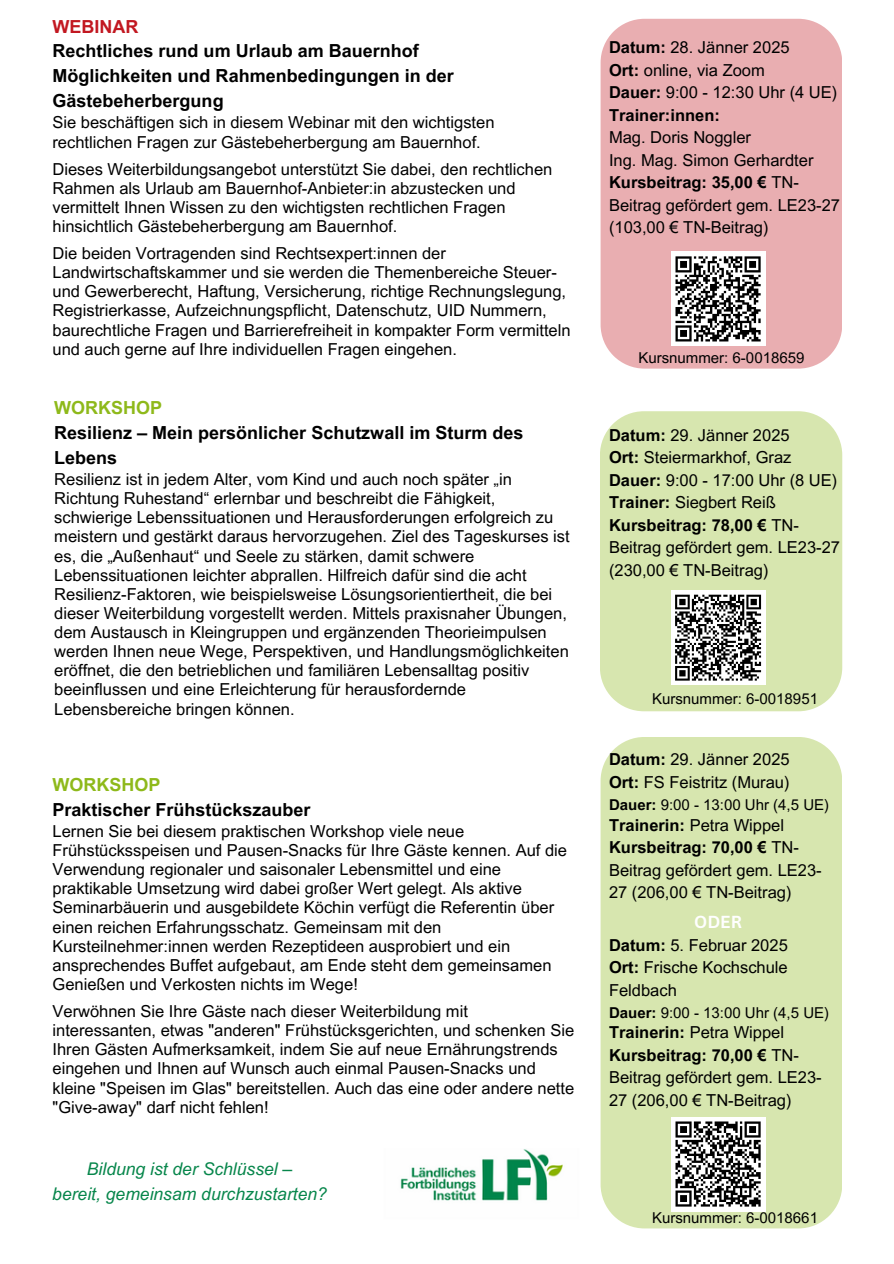
<style>
.page{position:relative;width:894px;height:1264px;background:#fff}
.page>*{position:absolute;margin:0;border:0;box-sizing:border-box;transform-origin:0 0}
.t1{font:700 18px/24.8px "Arial MT Pro";color:#000}
.t2{font:700 18px "Arial MT Pro";color:#8eb91a}
.t3{font:700 18px "Arial MT Pro";color:#c21821}
.t4{font:italic 17.55px/24px "Arial MT Pro";color:#07864b;text-align:center}
.t5{font:700 16.95px "Canva Sans";color:#fff}
.t6{font:16.5px/19.2px "Arial MT Pro";color:#000}
.t7{font:15px "Arial MT Pro";color:#000}
.s1{color:#8eb91a}
.s2{font-weight:700}
</style>
<div class="page">
<div style="left:600px;top:411px;width:242px;height:300px;background:#d7e6af"></div>
<div style="left:670px;top:590px;width:95px;height:94px;background:#fff"></div>
<svg style="left:675px;top:594px;width:87px;height:87px"></svg>
<div style="left:600px;top:19px;width:242px;height:349px;background:#e9aeb1"></div>
<div style="left:670px;top:252px;width:95px;height:94px;background:#fff"></div>
<svg style="left:675px;top:256px;width:86px;height:86px"></svg>
<div style="left:600px;top:737px;width:242px;height:491px;background:#d7e6af"></div>
<div style="left:670px;top:1116px;width:95px;height:95px;background:#fff"></div>
<svg style="left:675px;top:1121px;width:86px;height:86px"></svg>
<img style="left:400px;top:1149px;width:163px;height:52px">
<p class="t3" style="left:52px;top:20px;width:87px">WEBINAR</p>
<p class="t1" style="left:52px;top:41px;width:403px">Rechtliches rund um Urlaub am Bauernhof<br>Möglichkeiten und Rahmenbedingungen in der<br>Gästebeherbergung</p>
<p class="t6" style="left:52px;top:115px;width:443px">Sie beschäftigen sich in diesem Webinar mit den wichtigsten rechtlichen Fragen zur Gästebeherbergung am Bauernhof.</p>
<p class="t6" style="left:52px;top:161px;width:501px">Dieses Weiterbildungsangebot unterstützt Sie dabei, den rechtlichen Rahmen als Urlaub am Bauernhof-Anbieter:in abzustecken und vermittelt Ihnen Wissen zu den wichtigsten rechtlichen Fragen hinsichtlich Gästebeherbergung am Bauernhof.</p>
<p class="t6" style="left:52px;top:246px;width:519px">Die beiden Vortragenden sind Rechtsexpert:innen der Landwirtschaftskammer und sie werden die Themenbereiche Steuer&shy;und Gewerberecht, Haftung, Versicherung, richtige Rechnungslegung, Registrierkasse, Aufzeichnungspflicht, Datenschutz, UID Nummern, baurechtliche Fragen und Barrierefreiheit in kompakter Form vermitteln und auch gerne auf Ihre individuellen Fragen eingehen.</p>
<p class="t2" style="left:54px;top:401px;width:109px">WORKSHOP</p>
<p class="t1" style="left:54px;top:422px;width:470px">Resilienz – Mein persönlicher Schutzwall im Sturm des<br>Lebens</p>
<p class="t6" style="left:54px;top:471px;width:517px">Resilienz ist in jedem Alter, vom Kind und auch noch später „in Richtung Ruhestand“ erlernbar und beschreibt die Fähigkeit, schwierige Lebenssituationen und Herausforderungen erfolgreich zu meistern und gestärkt daraus hervorzugehen. Ziel des Tageskurses ist es, die „Außenhaut“ und Seele zu stärken, damit schwere Lebenssituationen leichter abprallen. Hilfreich dafür sind die acht Resilienz-Faktoren, wie beispielsweise Lösungsorientiertheit, die bei dieser Weiterbildung vorgestellt werden. Mittels praxisnaher Übungen, dem Austausch in Kleingruppen und ergänzenden Theorieimpulsen werden Ihnen neue Wege, Perspektiven, und Handlungsmöglichkeiten eröffnet, die den betrieblichen und familiären Lebensalltag positiv beeinflussen und eine Erleichterung für herausfordernde Lebensbereiche bringen können.</p>
<p class="t1" style="left:52px;top:774px;width:259px"><span class="s1">WORKSHOP<br></span>Praktischer Frühstückszauber</p>
<p class="t6" style="left:52px;top:823px;width:516px">Lernen Sie bei diesem praktischen Workshop viele neue Frühstücksspeisen und Pausen-Snacks für Ihre Gäste kennen. Auf die Verwendung regionaler und saisonaler Lebensmittel und eine praktikable Umsetzung wird dabei großer Wert gelegt. Als aktive Seminarbäuerin und ausgebildete Köchin verfügt die Referentin über einen reichen Erfahrungsschatz. Gemeinsam mit den Kursteilnehmer:innen werden Rezeptideen ausprobiert und ein ansprechendes Buffet aufgebaut, am Ende steht dem gemeinsamen Genießen und Verkosten nichts im Wege!</p>
<h2 class="t6" style="left:52px;top:1003px;width:523px">Verwöhnen Sie Ihre Gäste nach dieser Weiterbildung mit interessanten, etwas "anderen" Frühstücksgerichten, und schenken Sie Ihren Gästen Aufmerksamkeit, indem Sie auf neue Ernährungstrends eingehen und Ihnen auf Wunsch auch einmal Pausen-Snacks und kleine "Speisen im Glas" bereitstellen. Auch das eine oder andere nette "Give-away" darf nicht fehlen!</h2>
<h1 class="t4" style="left:52px;top:1159px;width:276px">Bildung ist der Schlüssel –<br>bereit, gemeinsam durchzustarten?</h1>
<h2 class="t6" style="left:608px;top:38px;width:232px;line-height:22.5px"><span class="s2">Datum:</span> 28. Jänner 2025<br><span class="s2">Ort:</span> online, via Zoom<br><span class="s2">Dauer:</span> 9:00 - 12:30 Uhr (4 UE)<br><span class="s2">Trainer:innen:<br></span>Mag. Doris Noggler<br>Ing. Mag. Simon Gerhardter<br><span class="s2">Kursbeitrag: 35,00 €</span> TN-<br>Beitrag gefördert gem. LE23-27 (103,00 € TN-Beitrag)</h2>
<p class="t7" style="left:638px;top:352px;width:167px">Kursnummer: 6-0018659</p>
<p class="t6" style="left:608px;top:425px;width:232px;line-height:22.5px"><span class="s2">Datum:</span> 29. Jänner 2025<br><span class="s2">Ort:</span> Steiermarkhof, Graz<br><span class="s2">Dauer:</span> 9:00 - 17:00 Uhr (8 UE)<br><span class="s2">Trainer:</span> Siegbert Reiß<br><span class="s2">Kursbeitrag: 78,00 €</span> TN-<br>Beitrag gefördert gem. LE23-27 (230,00 € TN-Beitrag)</p>
<p class="t7" style="left:652px;top:692px;width:167px">Kursnummer: 6-0018951</p>
<p class="t6" style="left:608px;top:750px;width:182px;line-height:22.5px"><span class="s2">Datum:</span> 29. Jänner 2025<br><span class="s2">Ort:</span> FS Feistritz (Murau)</p>
<p class="t7" style="left:608px;top:799px;width:222px"><span class="s2">Dauer:</span> 9:00 - 13:00 Uhr (4,5 UE)</p>
<p class="t6" style="left:608px;top:815px;width:214px;line-height:22.5px"><span class="s2">Trainerin:</span> Petra Wippel<br><span class="s2">Kursbeitrag: 70,00 €</span> TN-<br>Beitrag gefördert gem. LE23-<br>27 (206,00 € TN-Beitrag)</p>
<h2 class="t5" style="left:694px;top:909px;width:49px">ODER</h2>
<h2 class="t6" style="left:608px;top:935px;width:180px;line-height:22.5px;text-align:justify"><span class="s2">Datum:</span> 5. Februar 2025<br><span class="s2">Ort:</span> Frische Kochschule Feldbach</h2>
<h2 class="t7" style="left:608px;top:1007px;width:222px"><span class="s2">Dauer:</span> 9:00 - 13:00 Uhr (4,5 UE)</h2>
<h2 class="t6" style="left:608px;top:1023px;width:214px;line-height:22.5px"><span class="s2">Trainerin:</span> Petra Wippel<br><span class="s2">Kursbeitrag: 70,00 €</span> TN-<br>Beitrag gefördert gem. LE23-<br>27 (206,00 € TN-Beitrag)</h2>
<h2 class="t7" style="left:651px;top:1212px;width:167px">Kursnummer: 6-0018661</h2>
</div>
